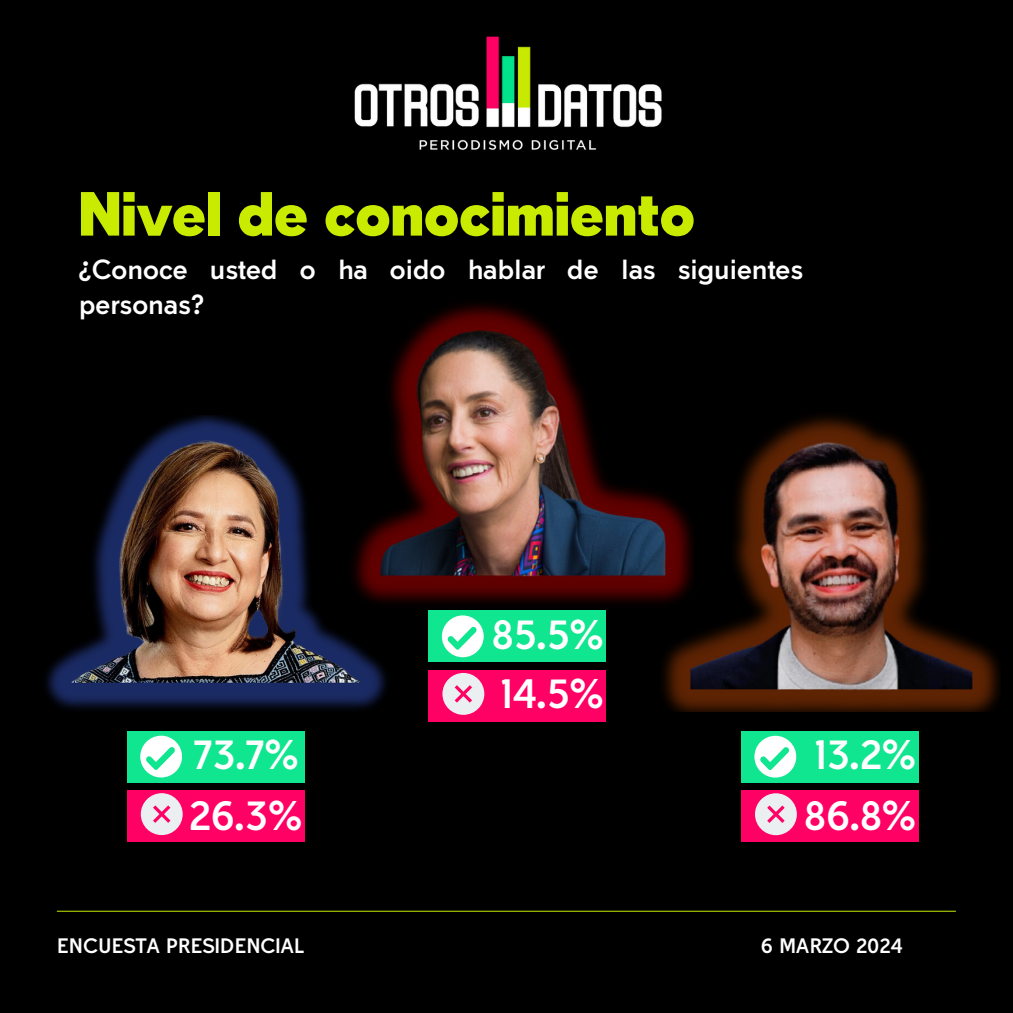
<style>
.page{position:relative;width:1013px;height:1013px;background:#fff}
.page>*{position:absolute;margin:0;border:0;box-sizing:border-box;transform-origin:0 0}
.t1{font:900 56.25px "Tabarra Pro";color:#c9eb00}
.t2{font:700 37.5px "Tabarra Pro";color:#fff}
.t3{font:700 25px/34.8px "Tabarra Pro";color:#fff}
.t4{font:700 18.88px "Tabarra Pro";color:#fff}
</style>
<div class="page">
<div style="left:0;top:0;width:1012px;height:1012px;background:#000"></div>
<hr style="left:57px;top:910px;width:898px;height:1px;background:#c9eb00">
<img style="left:354px;top:36px;width:308px;height:114px">
<img style="left:389px;top:303px;width:270px;height:301px">
<img style="left:45px;top:415px;width:356px;height:295px">
<img style="left:659px;top:415px;width:341px;height:296px">
<div style="left:428px;top:610px;width:178px;height:52px;background:#10e58f"></div>
<div style="left:428px;top:669px;width:178px;height:52px;background:#ff0065"></div>
<svg style="left:442px;top:673px;width:42px;height:42px"></svg>
<svg style="left:442px;top:615px;width:41px;height:42px"></svg>
<div style="left:741px;top:730px;width:177px;height:52px;background:#10e58f"></div>
<div style="left:741px;top:790px;width:177px;height:51px;background:#ff0065"></div>
<svg style="left:755px;top:793px;width:41px;height:42px"></svg>
<svg style="left:754px;top:735px;width:42px;height:42px"></svg>
<div style="left:127px;top:730px;width:177px;height:52px;background:#10e58f"></div>
<div style="left:127px;top:790px;width:177px;height:51px;background:#ff0065"></div>
<svg style="left:141px;top:793px;width:42px;height:42px"></svg>
<svg style="left:140px;top:735px;width:42px;height:42px"></svg>
<p class="t1" style="left:79px;top:192px;width:617px">Nivel de conocimiento</p>
<h1 class="t3" style="left:79px;top:255px;width:726px">¿Conoce usted o ha oido hablar de las siguientes personas?</h1>
<h2 class="t2" style="left:492px;top:620px;width:115px">85.5%</h2>
<h2 class="t2" style="left:194px;top:740px;width:108px">73.7%</h2>
<p class="t2" style="left:189px;top:800px;width:117px">26.3%</p>
<p class="t2" style="left:501px;top:679px;width:106px">14.5%</p>
<h2 class="t2" style="left:815px;top:740px;width:104px">13.2%</h2>
<p class="t2" style="left:804px;top:800px;width:115px">86.8%</p>
<h2 class="t4" style="left:57px;top:938px;width:248px">ENCUESTA PRESIDENCIAL</h2>
<p class="t4" style="left:760px;top:938px;width:144px">6 MARZO 2024</p>
</div>
